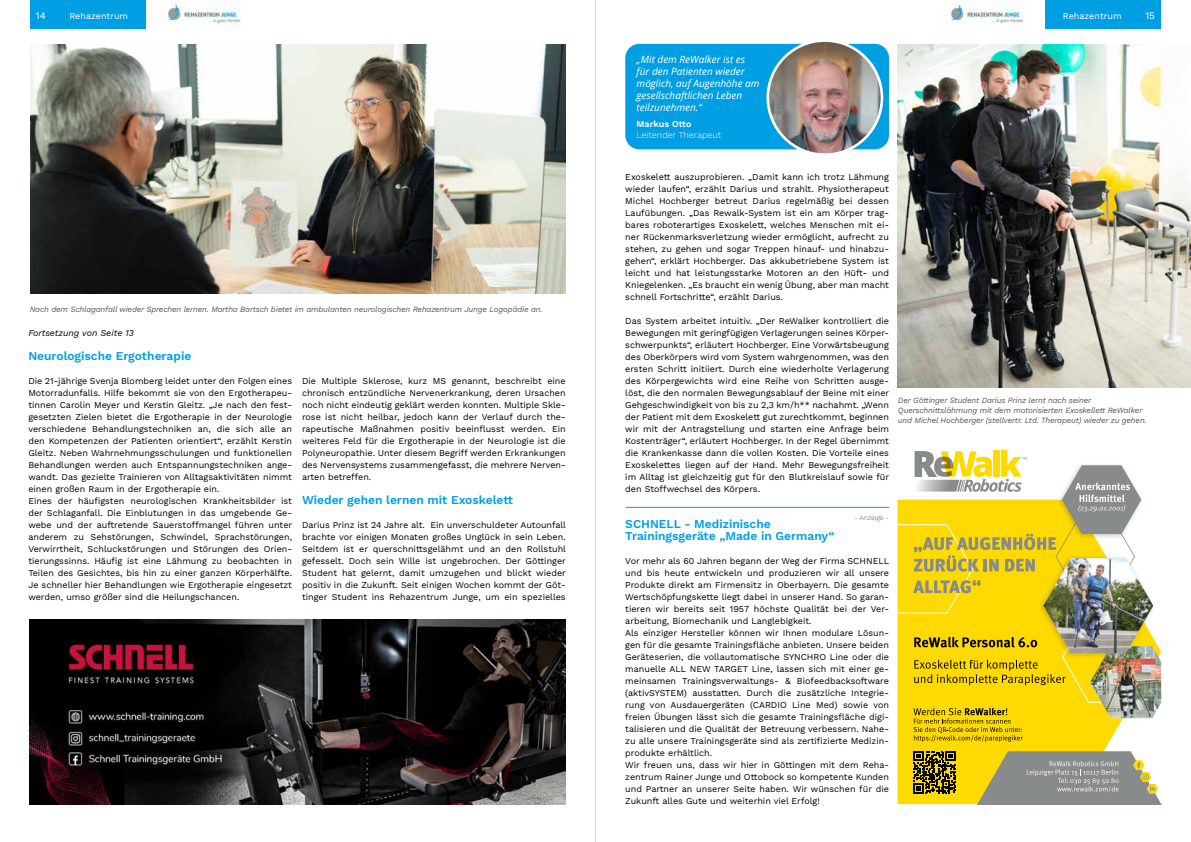
<style>
.page{position:relative;width:1191px;height:842px;background:#fff}
.page>*{position:absolute;margin:0;border:0;box-sizing:border-box;transform-origin:0 0}
.t1{font:600 12px/12px "Work Sans";color:#009fe3}
.t2{font:italic 10px/12px "Open Sans";color:#fff}
.t3{font:10px "Work Sans";color:#fff}
.t4{font:9px/12px "Work Sans";color:#000;text-align:justify}
.t5{font:9px "Work Sans";color:#fff}
.t6{font:italic 9px "Work Sans";color:#000}
.t7{font:300 9px "Work Sans";color:#fff}
.t8{font:600 9px "Work Sans";color:#fff}
.t9{font:italic 8px/9.6px "Work Sans";letter-spacing:-.02em;color:#575756}
.t10{font:300 7px "Work Sans";letter-spacing:-.02em;color:#575756}
</style>
<div class="page">
<img style="left:898px;top:45px;width:293px;height:343px">
<img style="left:30px;top:45px;width:536px;height:249px">
<div style="left:625px;top:44px;width:264px;height:105px;background:#009fe3;border-radius:14px"></div>
<img style="left:768px;top:41px;width:114px;height:114px;border-radius:57px">
<div style="left:766px;top:39px;width:117px;height:117px;border:3px solid #fff;border-radius:50%"></div>
<div style="left:897px;top:742px;width:212px;height:62px;background:#ffda00"></div>
<img style="left:897px;top:450px;width:264px;height:292px">
<svg style="left:913px;top:751px;width:248px;height:53px;background:#a29b65"></svg>
<img style="left:30px;top:620px;width:536px;height:184px">
<hr style="left:626px;top:507px;width:263px;height:1px;background:#009fe3">
<div style="left:30px;top:0;width:116px;height:29px;background:#009fe3"></div>
<div style="left:1045px;top:0;width:116px;height:29px;background:#009fe3"></div>
<hr style="left:595px;top:0;width:1px;height:842px;background:#dadada">
<img style="left:943px;top:2px;width:81px;height:23px">
<img style="left:160px;top:2px;width:81px;height:23px">
<p class="t3" style="left:36px;top:8px;width:12px">14</p>
<p class="t5" style="left:69px;top:9px;width:60px">Rehazentrum</p>
<p class="t5" style="left:1062px;top:9px;width:60px">Rehazentrum</p>
<p class="t3" style="left:1145px;top:8px;width:11px">15</p>
<p class="t2" style="left:636px;top:53px;width:124px">„Mit dem ReWalker ist es für den Patienten wieder möglich, auf Augenhöhe am gesellschaftlichen Leben teilzunehmen.“</p>
<p class="t9" style="left:30px;top:304px;width:514px">Nach dem Schlaganfall wieder Sprechen lernen. Martha Bartsch bietet im ambulanten neurologischen Rehazentrum Junge Logopädie an.</p>
<p class="t6" style="left:28px;top:326px;width:107px">Fortsetzung von Seite 13</p>
<h1 class="t1" style="left:28px;top:349px;width:164px">Neurologische Ergotherapie</h1>
<p class="t4" style="left:28px;top:375px;width:265px;text-align:left">Die 21-jährige Svenja Blomberg leidet unter den Folgen eines Motorradunfalls. Hilfe bekommt sie von den Ergotherapeu&shy;tinnen Carolin Meyer und Kerstin Gleitz. „Je nach den fest&shy;gesetzten Zielen bietet die Ergotherapie in der Neurologie verschiedene Behandlungstechniken an, die sich alle an den Kompetenzen der Patienten orientiert“, erzählt Kerstin Gleitz. Neben Wahrnehmungsschulungen und funktionellen Behandlungen werden auch Entspannungstechniken ange&shy;wandt. Das gezielte Trainieren von Alltagsaktivitäten nimmt einen großen Raum in der Ergotherapie ein.<br>Eines der häufigsten neurologischen Krankheitsbilder ist der Schlaganfall. Die Einblutungen in das umgebende Ge&shy;webe und der auftretende Sauerstoffmangel führen unter anderem zu Sehstörungen, Schwindel, Sprachstörungen, Verwirrtheit, Schluckstörungen und Störungen des Orien&shy;tierungssinns. Häufig ist eine Lähmung zu beobachten in Teilen des Gesichtes, bis hin zu einer ganzen Körperhälfte.<br>Je schneller hier Behandlungen wie Ergotherapie eingesetzt werden, umso größer sind die Heilungschancen.</p>
<p class="t4" style="left:302px;top:375px;width:265px">Die Multiple Sklerose, kurz MS genannt, beschreibt eine chronisch entzündliche Nervenerkrankung, deren Ursachen noch nicht eindeutig geklärt werden konnten. Multiple Skle&shy;rose ist nicht heilbar, jedoch kann der Verlauf durch the&shy;rapeutische Maßnahmen positiv beeinflusst werden. Ein weiteres Feld für die Ergotherapie in der Neurologie ist die Polyneuropathie. Unter diesem Begriff werden Erkrankungen des Nervensystems zusammengefasst, die mehrere Nerven&shy;arten betreffen.</p>
<h1 class="t1" style="left:302px;top:493px;width:213px">Wieder gehen lernen mit Exoskelett</h1>
<p class="t4" style="left:302px;top:519px;width:265px">Darius Prinz ist 24 Jahre alt. Ein unverschuldeter Autounfall brachte vor einigen Monaten großes Unglück in sein Leben.<br>Seitdem ist er querschnittsgelähmt und an den Rollstuhl gefesselt. Doch sein Wille ist ungebrochen. Der Göttinger Student hat gelernt, damit umzugehen und blickt wieder positiv in die Zukunft. Seit einigen Wochen kommt der Göt&shy;tinger Student ins Rehazentrum Junge, um ein spezielles</p>
<p class="t8" style="left:636px;top:117px;width:56px">Markus Otto</p>
<p class="t7" style="left:636px;top:129px;width:86px">Leitender Therapeut</p>
<p class="t4" style="left:625px;top:171px;width:265px">Exoskelett auszuprobieren. „Damit kann ich trotz Lähmung wieder laufen“, erzählt Darius und strahlt. Physiotherapeut Michel Hochberger betreut Darius regelmäßig bei dessen Laufübungen. „Das Rewalk-System ist ein am Körper trag&shy;bares roboterartiges Exoskelett, welches Menschen mit ei&shy;ner Rückenmarksverletzung wieder ermöglicht, aufrecht zu stehen, zu gehen und sogar Treppen hinauf- und hinabzu&shy;gehen“, erklärt Hochberger. Das akkubetriebene System ist leicht und hat leistungsstarke Motoren an den Hüft- und Kniegelenken. „Es braucht ein wenig Übung, aber man macht schnell Fortschritte“, erzählt Darius.</p>
<p class="t4" style="left:625px;top:315px;width:265px">Das System arbeitet intuitiv. „Der ReWalker kontrolliert die Bewegungen mit geringfügigen Verlagerungen seines Körper&shy;schwerpunkts“, erläutert Hochberger. Eine Vorwärtsbeugung des Oberkörpers wird vom System wahrgenommen, was den ersten Schritt initiiert. Durch eine wiederholte Verlagerung des Körpergewichts wird eine Reihe von Schritten ausge&shy;löst, die den normalen Bewegungsablauf der Beine mit einer Gehgeschwindigkeit von bis zu 2,3 km/h** nachahmt. „Wenn der Patient mit dem Exoskelett gut zurechtkommt, beginnen wir mit der Antragstellung und starten eine Anfrage beim Kostenträger“, erläutert Hochberger. In der Regel übernimmt die Krankenkasse dann die vollen Kosten. Die Vorteile eines Exoskelettes liegen auf der Hand. Mehr Bewegungsfreiheit im Alltag ist gleichzeitig gut für den Blutkreislauf sowie für den Stoffwechsel des Körpers.</p>
<h1 class="t1" style="left:625px;top:517px;width:211px">SCHNELL - Medizinische<br>Trainingsgeräte „Made in Germany“</h1>
<p class="t4" style="left:625px;top:555px;width:265px;text-align:left">Vor mehr als 60 Jahren begann der Weg der Firma SCHNELL und bis heute entwickeln und produzieren wir all unsere Produkte direkt am Firmensitz in Oberbayern. Die gesamte Wertschöpfungskette liegt dabei in unserer Hand. So garan&shy;tieren wir bereits seit 1957 höchste Qualität bei der Ver&shy;arbeitung, Biomechanik und Langlebigkeit.<br>Als einziger Hersteller können wir Ihnen modulare Lösun&shy;gen für die gesamte Trainingsfläche anbieten. Unsere beiden Geräteserien, die vollautomatische SYNCHRO Line oder die manuelle ALL NEW TARGET Line, lassen sich mit einer ge&shy;meinsamen Trainingsverwaltungs- &amp; Biofeedbacksoftware (aktivSYSTEM) ausstatten. Durch die zusätzliche Integrie&shy;rung von Ausdauergeräten (CARDIO Line Med) sowie von freien Übungen lässt sich die gesamte Trainingsfläche digi&shy;talisieren und die Qualität der Betreuung verbessern. Nahe&shy;zu alle unsere Trainingsgeräte sind als zertifizierte Medizin&shy;produkte erhältlich.<br>Wir freuen uns, dass wir hier in Göttingen mit dem Reha&shy;zentrum Rainer Junge und Ottobock so kompetente Kunden und Partner an unserer Seite haben. Wir wünschen für die Zukunft alles Gute und weiterhin viel Erfolg!</p>
<p class="t10" style="left:854px;top:513px;width:36px">- Anzeige -</p>
<p class="t9" style="left:898px;top:395px;width:250px">Der Göttinger Student Darius Prinz lernt nach seiner<br>Querschnittslähmung mit dem motorisierten Exoskellett ReWalker und Michel Hochberger (stellvertr. Ltd. Therapeut) wieder zu gehen.</p>
</div>
